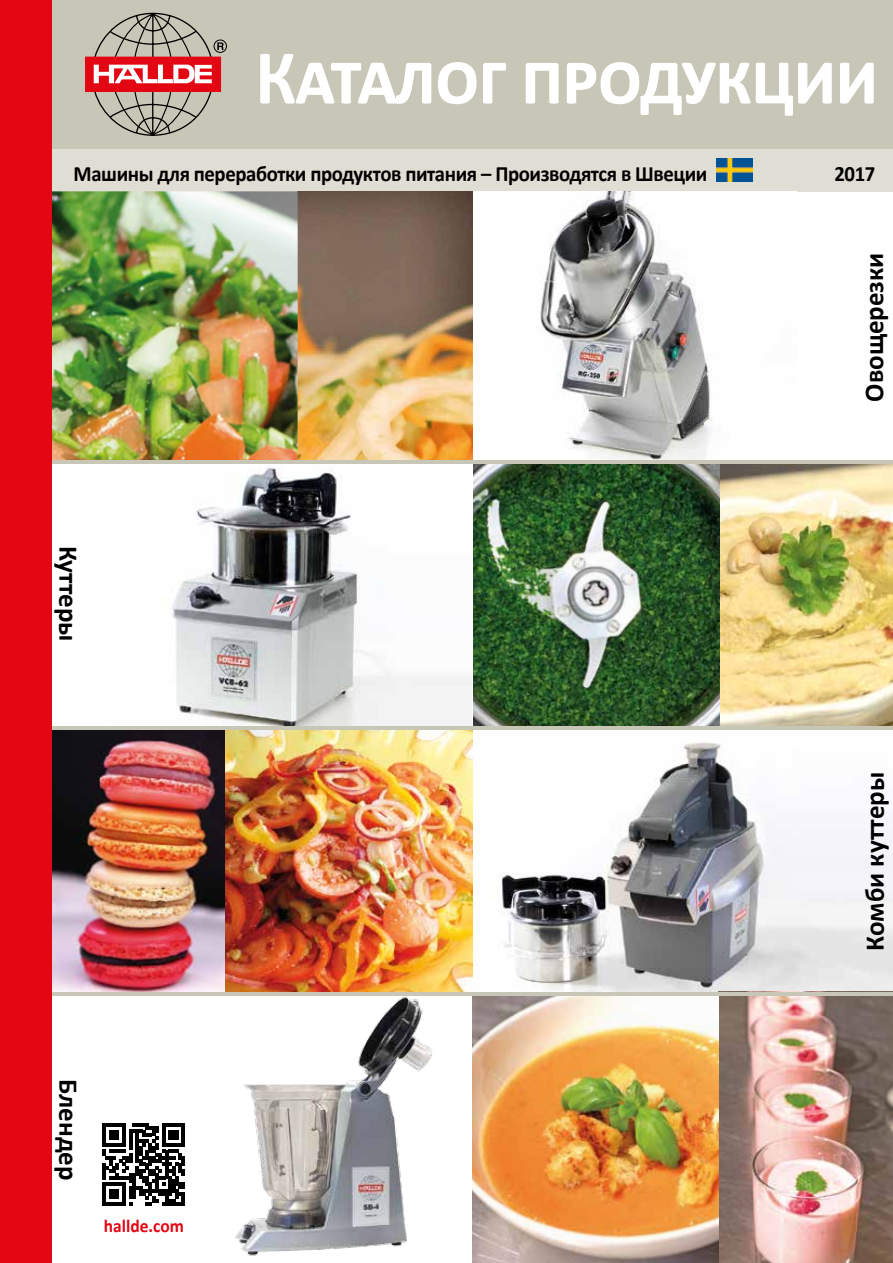
<style>
.page{position:relative;width:893px;height:1263px;background:#fff}
.page>*{position:absolute;margin:0;border:0;box-sizing:border-box;transform-origin:0 0}
.t1{font:700 78px "Calibri";letter-spacing:-.02em;color:#fff;scale:.95 1}
.t2{font:700 27px "Calibri";color:#000}
.t3{font:700 21.9px "Calibri";letter-spacing:-.02em;color:#000;scale:.95 1}
.t4{font:700 18.3px "Calibri";color:#e30613;scale:.95 1}
</style>
<div class="page">
<div style="left:51px;top:0;width:842px;height:149px;background:#c8c6b6"></div>
<div style="left:35px;top:149px;width:858px;height:42px;background:#e0ded4"></div>
<svg style="left:103px;top:1123px;width:82px;height:83px"></svg>
<img style="left:51px;top:729px;width:842px;height:263px">
<img style="left:51px;top:191px;width:662px;height:269px">
<img style="left:110px;top:463px;width:783px;height:263px">
<img style="left:719px;top:995px;width:174px;height:268px">
<img style="left:472px;top:995px;width:247px;height:268px">
<img style="left:222px;top:995px;width:212px;height:261px">
<hr style="left:48px;top:460px;width:845px;height:3px;background:#c8c6b6">
<hr style="left:48px;top:726px;width:845px;height:3px;background:#c8c6b6">
<hr style="left:46px;top:992px;width:847px;height:3px;background:#c8c6b6">
<div style="left:0;top:0;width:51px;height:1263px;background:#e30613"></div>
<div style="left:214px;top:40px;width:13px;height:13px;border:1px solid #000;border-radius:50%"></div>
<svg style="left:86px;top:13px;width:138px;height:123px"></svg>
<img style="left:716px;top:159px;width:36px;height:22px">
<h1 class="t1" style="left:255px;top:22px;width:658px">Каталог продукции</h1>
<p class="t3" style="left:74px;top:158px;width:669px">Машины для переработки продуктов питания – Производятся в Швеции</p>
<p class="t3" style="left:834px;top:158px;width:45px">2017</p>
<p class="t2" style="left:88px;top:546px;width:97px;rotate:90deg">Куттеры</p>
<p class="t2" style="left:88px;top:1079px;width:103px;rotate:90deg">Блендер</p>
<p class="t4" style="left:104px;top:1212px;width:86px">hallde.com</p>
<p class="t2" style="left:855px;top:402px;width:151px;rotate:-90deg">Овощерезки</p>
<p class="t2" style="left:856px;top:951px;width:180px;rotate:-90deg">Комби куттеры</p>
</div>
